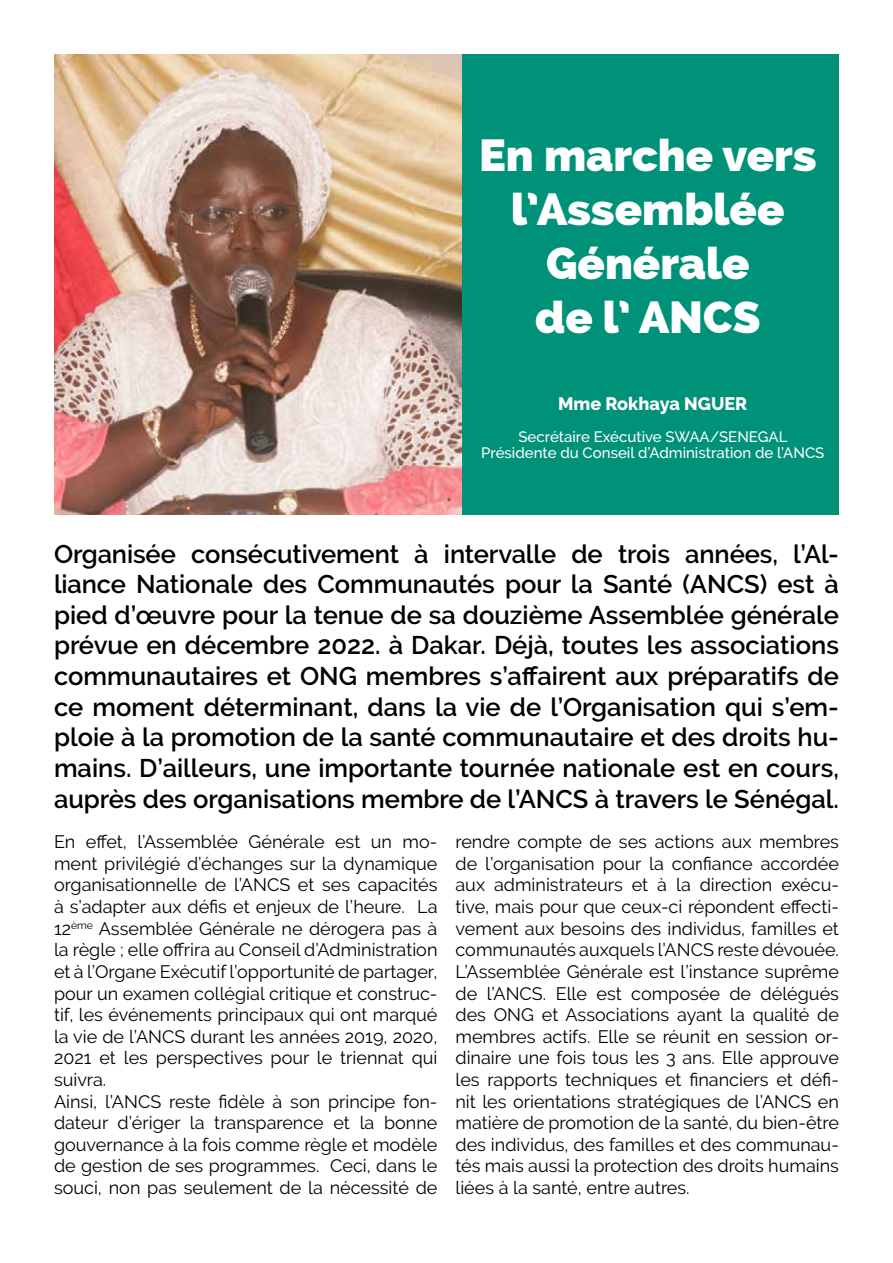
<style>
.page{position:relative;width:893px;height:1263px;background:#fff}
.page>*{position:absolute;margin:0;border:0;box-sizing:border-box;transform-origin:0 0}
.t1{font:800 45px/54px "Raleway";color:#fff;text-align:center}
.t2{font:600 25.5px/30.6px "Raleway";color:#000;text-align:justify}
.t3{font:18px/21.6px "Raleway";color:#000}
.t4{font:800 18px "Raleway";color:#fff}
.t5{font:500 15px/16px "Raleway";color:#fff;text-align:center}
</style>
<div class="page">
<div style="left:54px;top:54px;width:785px;height:460px;background:#009179"></div>
<img style="left:54px;top:54px;width:407px;height:460px">
<h1 class="t1" style="left:479px;top:129px;width:339px">En marche vers l’Assemblée<br>Générale<br>de l’ ANCS</h1>
<p class="t4" style="left:558px;top:393px;width:191px">Mme Rokhaya NGUER</p>
<p class="t5" style="left:481px;top:428px;width:345px">Secrétaire Exécutive SWAA/SENEGAL<br>Présidente du Conseil d’Administration de l’ANCS</p>
<p class="t2" style="left:54px;top:538px;width:786px">Organisée consécutivement à intervalle de trois années, l’Al&shy;liance Nationale des Communautés pour la Santé (ANCS) est à pied d’œuvre pour la tenue de sa douzième Assemblée générale prévue en décembre 2022. à Dakar. Déjà, toutes les associations communautaires et ONG membres s’affairent aux préparatifs de ce moment déterminant, dans la vie de l’Organisation qui s’em&shy;ploie à la promotion de la santé communautaire et des droits hu&shy;mains. D’ailleurs, une importante tournée nationale est en cours, auprès des organisations membre de l’ANCS à travers le Sénégal.</p>
<p class="t3" style="left:54px;top:831px;width:385px">En effet, l’Assemblée Générale est un mo&shy;ment privilégié d’échanges sur la dynamique organisationnelle de l’ANCS et ses capacités à s’adapter aux défis et enjeux de l’heure. La 12<sup>ème</sup> Assemblée Générale ne dérogera pas à la règle ; elle offrira au Conseil d’Administration et à l’Organe Exécutif l’opportunité de partager, pour un examen collégial critique et construc&shy;tif, les événements principaux qui ont marqué la vie de l’ANCS durant les années 2019, 2020, 2021 et les perspectives pour le triennat qui suivra.<br>Ainsi, l’ANCS reste fidèle à son principe fon&shy;dateur d’ériger la transparence et la bonne gouvernance à la fois comme règle et modèle de gestion de ses programmes. Ceci, dans le souci, non pas seulement de la nécessité de</p>
<p class="t3" style="left:455px;top:831px;width:385px;text-align:justify">rendre compte de ses actions aux membres de l’organisation pour la confiance accordée aux administrateurs et à la direction exécu&shy;tive, mais pour que ceux-ci répondent effecti&shy;vement aux besoins des individus, familles et communautés auxquels l’ANCS reste dévouée.<br>L’Assemblée Générale est l’instance suprême de l’ANCS. Elle est composée de délégués des ONG et Associations ayant la qualité de membres actifs. Elle se réunit en session or&shy;dinaire une fois tous les 3 ans. Elle approuve les rapports techniques et financiers et défi&shy;nit les orientations stratégiques de l’ANCS en matière de promotion de la santé, du bien-être des individus, des familles et des communau&shy;tés mais aussi la protection des droits humains liées à la santé, entre autres.</p>
</div>
